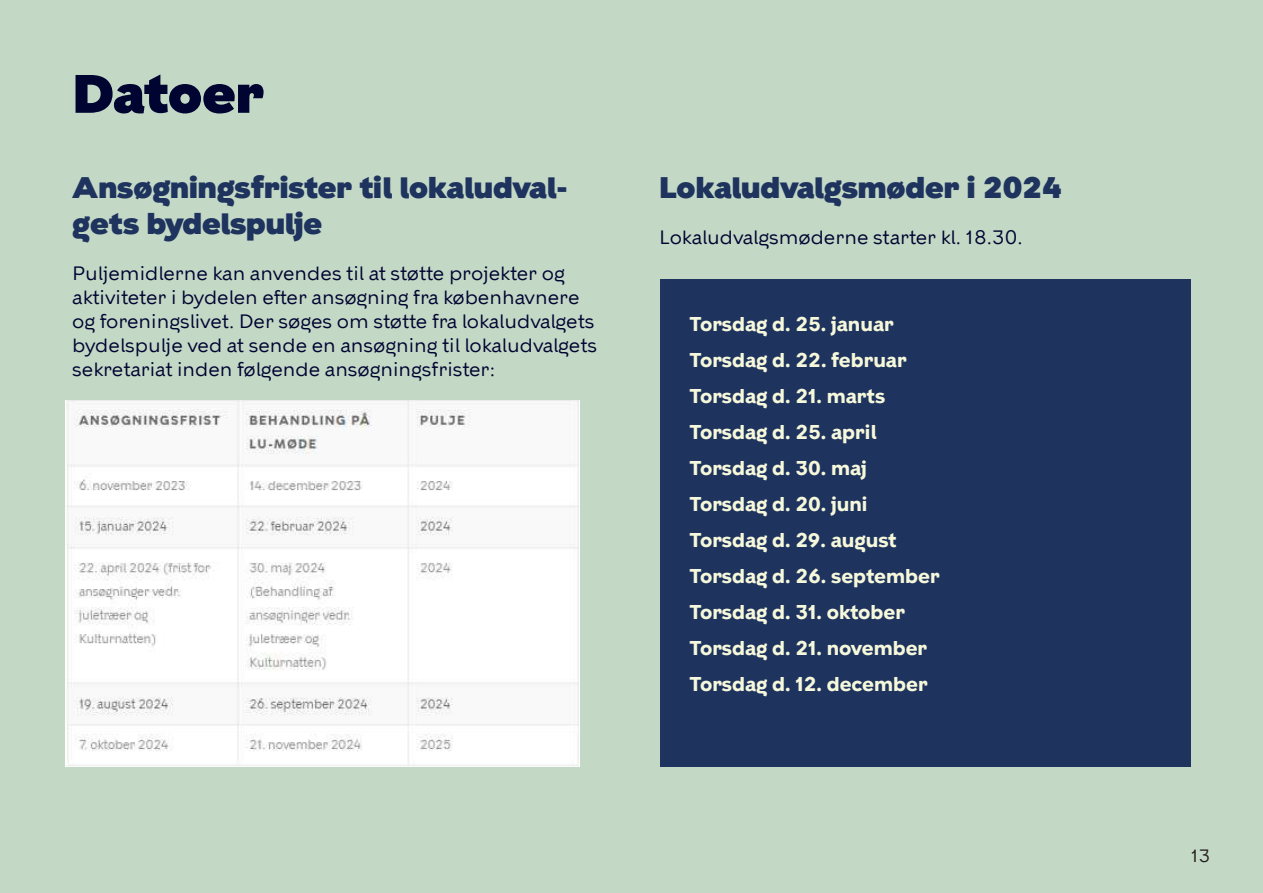
<style>
.page{position:relative;width:1263px;height:893px;background:#c4d8c6}
.page>*{position:absolute;margin:0;border:0;box-sizing:border-box;transform-origin:0 0}
.t1{font:900 54px "KBH";letter-spacing:-.01em;color:#000431}
.t2{font:900 30px/36px "KBH";color:#1e335d}
.t3{font:19.5px/24px "KBH";color:#000431}
.t4{font:700 19.5px/36px "KBH";color:#f6f8db}
.t5{font:18px "KBH Tekst";color:#231f20}
</style>
<div class="page">
<div style="left:661px;top:279px;width:530px;height:488px;background:#1e335d"></div>
<img style="left:65px;top:400px;width:514px;height:367px">
<h1 class="t1" style="left:72px;top:72px;width:193px">Datoer</h1>
<h2 class="t2" style="left:72px;top:173px;width:497px">Ansøgningsfrister til lokaludval&shy;gets bydelspulje</h2>
<p class="t3" style="left:72px;top:263px;width:526px">Puljemidlerne kan anvendes til at støtte projekter og aktiviteter i bydelen efter ansøgning fra københavnere og foreningslivet. Der søges om støtte fra lokaludvalgets bydelspulje ved at sende en ansøgning til lokaludvalgets sekretariat inden følgende ansøgningsfrister:</p>
<h2 class="t2" style="left:659px;top:173px;width:404px">Lokaludvalgsmøder i 2024</h2>
<p class="t3" style="left:659px;top:224px;width:365px">Lokaludvalgsmøderne starter kl. 18.30.</p>
<p class="t4" style="left:690px;top:308px;width:252px">Torsdag d. 25. januar<br>Torsdag d. 22. februar<br>Torsdag d. 21. marts<br>Torsdag d. 25. april<br>Torsdag d. 30. maj<br>Torsdag d. 20. juni<br>Torsdag d. 29. august<br>Torsdag d. 26. september<br>Torsdag d. 31. oktober<br>Torsdag d. 21. november<br>Torsdag d. 12. december</p>
<p class="t5" style="left:1191px;top:845px;width:21px">13</p>
</div>
